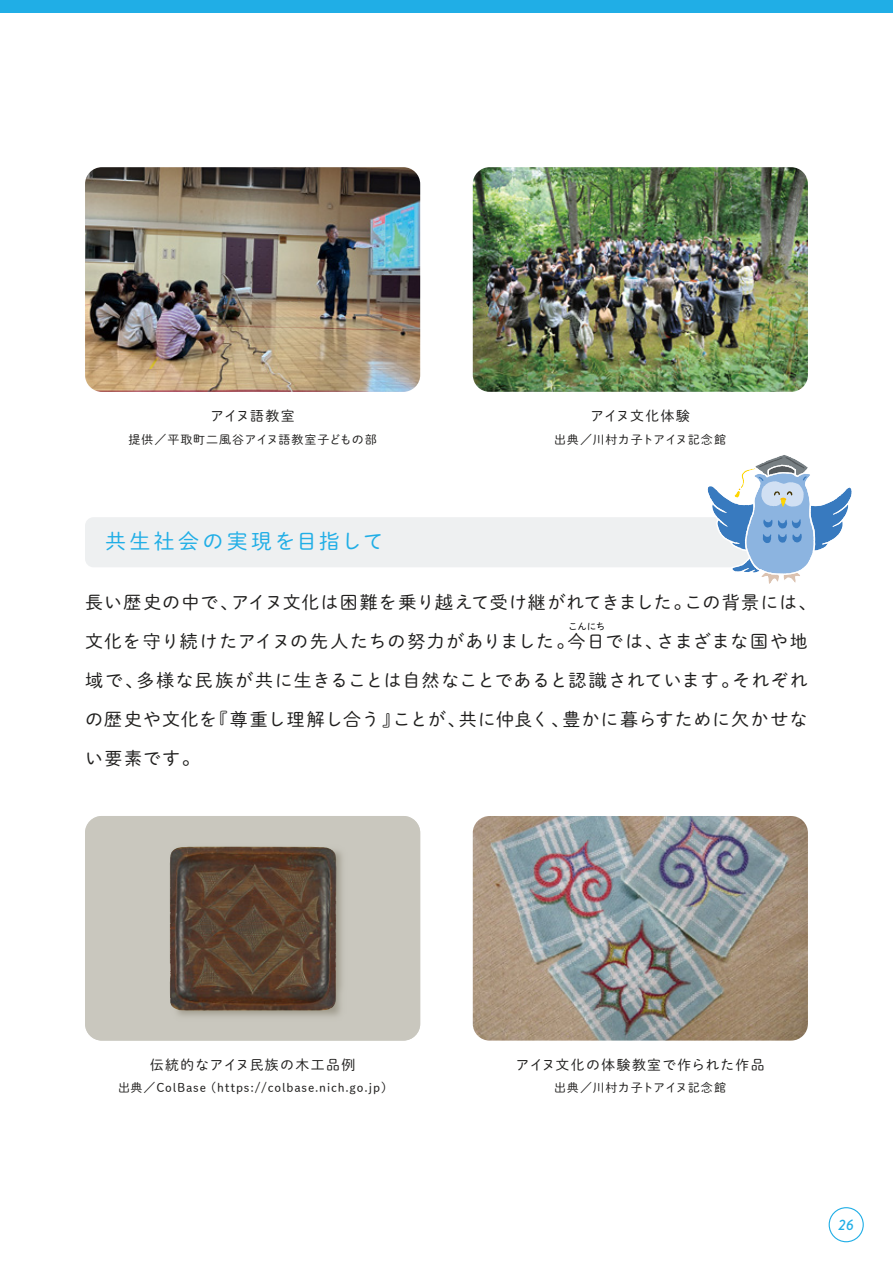
<style>
.page{position:relative;width:893px;height:1263px;background:#fff}
.page>*{position:absolute;margin:0;border:0;box-sizing:border-box;transform-origin:0 0}
.t1{font:21px "DNP Shuei M Go Std L";letter-spacing:.16em;color:#20aee6}
.t2{font:18px/39px "DNP Shuei M Go Std L";letter-spacing:.05em;color:#1f1e1d}
.t3{font:italic 500 15px "Brandon Grotesque";color:#20aee6}
.t4{font:13.95px "DNP Shuei M Go Std L";letter-spacing:.095em;color:#1f1e1d}
.t5{font:13.95px "DNP Shuei M Go Std L";letter-spacing:.075em;color:#1f1e1d}
.t6{font:12px "DNP Shuei M Go Std L";letter-spacing:.07em;color:#1f1e1d}
.t7{font:12px "DNP Shuei M Go Std L";letter-spacing:.05em;color:#1f1e1d}
.t8{font:9.75px "DNP Shuei M Go Std L";color:#000}
</style>
<div class="page">
<div style="left:829px;top:1207px;width:35px;height:35px;border:1px solid #20aee6;border-radius:50%"></div>
<div style="left:0;top:0;width:893px;height:13px;background:#20aee6"></div>
<img style="left:85px;top:167px;width:335px;height:225px">
<img style="left:473px;top:167px;width:335px;height:225px">
<div style="left:85px;top:816px;width:335px;height:224px;background:#c9c7be;border-radius:17px"></div>
<img style="left:473px;top:816px;width:335px;height:224px">
<img style="left:123px;top:850px;width:270px;height:191px">
<img style="left:170px;top:846px;width:166px;height:165px">
<div style="left:85px;top:517px;width:723px;height:50px;background:#eef0f1;border-radius:9px"></div>
<svg style="left:707px;top:455px;width:145px;height:129px"></svg>
<p class="t4" style="left:210px;top:406px;width:86px">アイヌ語教室</p>
<p class="t6" style="left:129px;top:431px;width:250px">提供／平取町二風谷アイヌ語教室子どもの部</p>
<p class="t7" style="left:554px;top:431px;width:174px">出典／川村カ子トアイヌ記念館</p>
<p class="t5" style="left:590px;top:406px;width:101px">アイヌ文化体験</p>
<p class="t1" style="left:105px;top:526px;width:280px">共生社会の実現を目指して</p>
<p class="t2" style="left:85px;top:582px;width:733px">長い歴史の中で、アイヌ文化は困難を乗り越えて受け継がれてきました。この背景には、文化を守り続けたアイヌの先人たちの努力がありました。今日では、さまざまな国や地域で、多様な民族が共に生きることは自然なことであると認識されています。それぞれの歴史や文化を『尊重し理解し合う』ことが、共に仲良く、豊かに暮らすために欠かせない要素です。</p>
<p class="t8" style="left:568px;top:619px;width:39px">こんにち</p>
<p class="t4" style="left:515px;top:1055px;width:251px">アイヌ文化の体験教室で作られた作品</p>
<p class="t4" style="left:150px;top:1055px;width:207px">伝統的なアイヌ民族の木工品例</p>
<p class="t6" style="left:118px;top:1079px;width:270px">出典／ColBase (https://colbase.nich.go.jp)</p>
<p class="t7" style="left:554px;top:1079px;width:174px">出典／川村カ子トアイヌ記念館</p>
<p class="t3" style="left:839px;top:1214px;width:17px">26</p>
</div>
